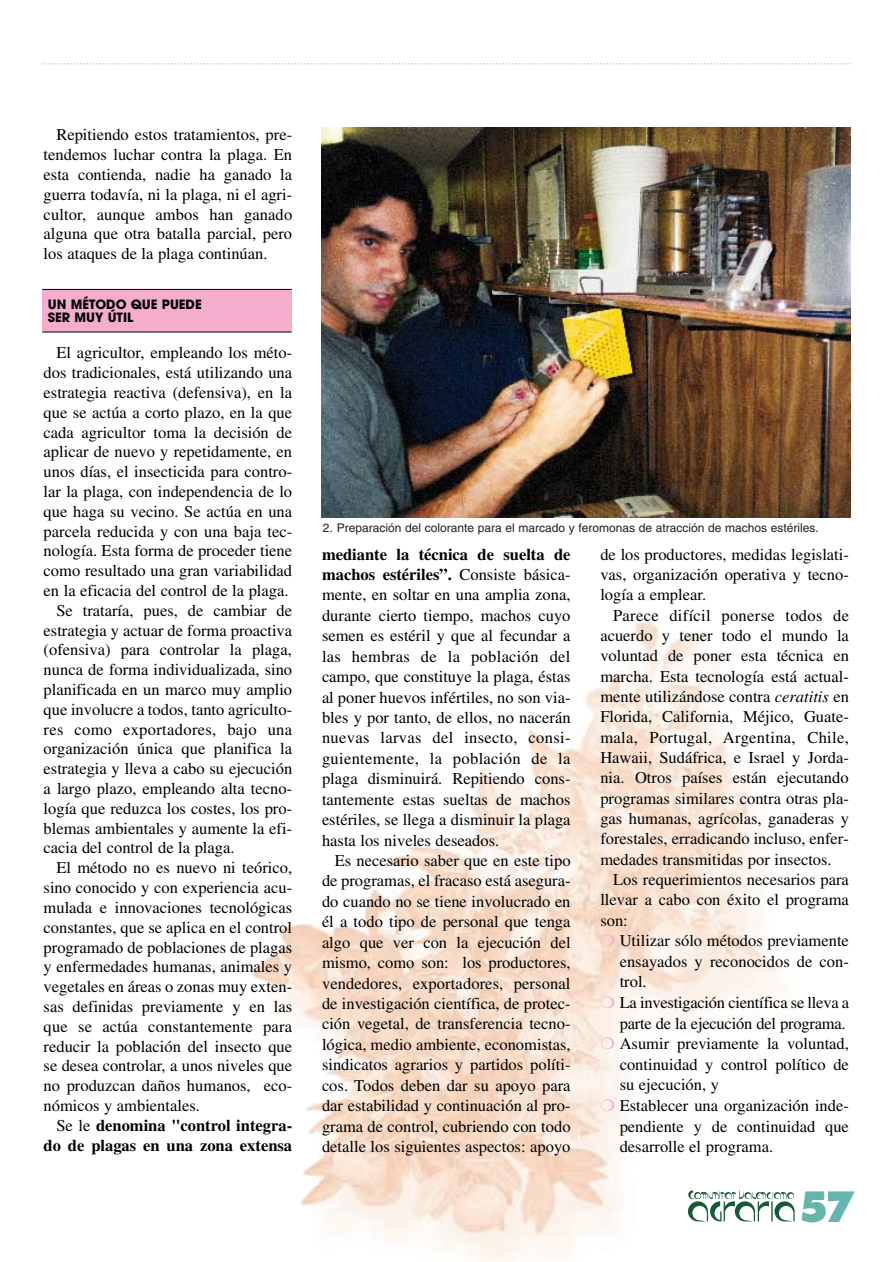
<style>
.page{position:relative;width:893px;height:1262px;background:#fff}
.page>*{position:absolute;margin:0;border:0;box-sizing:border-box;transform-origin:0 0}
.t1{font:800 40.5px "Futura";color:#64b5ac;scale:.9 1}
.t2{font:16.5px/20.4px "Times";color:#000;text-align:justify}
.t3{font:700 16.5px "Times";color:#000}
.t4{font:16.5px "Times";letter-spacing:.02em;color:#000}
.t5{font:700 12.75px/13.5px "Avant Garde";color:#000}
.t6{font:12px "Helvetica";color:#231f20}
.s1{font-weight:400}
.s2{font-weight:700}
.s3{font-style:italic}
.s4{color:#f5adce}
</style>
<div class="page">
<img style="left:250px;top:621px;width:545px;height:639px">
<svg style="left:43px;top:63px;width:807px;height:1px"></svg>
<div style="left:42px;top:289px;width:250px;height:43px;background:#f5adce"></div>
<hr style="left:42px;top:289px;width:250px;height:1px;background:#000">
<hr style="left:42px;top:332px;width:250px;height:1px;background:#000">
<img style="left:321px;top:128px;width:529px;height:389px">
<svg style="left:688px;top:1190px;width:106px;height:31px"></svg>
<p class="t2" style="left:44px;top:126px;width:250px;line-height:19.8px;text-indent:13px">Repitiendo estos tratamientos, pre&shy;tendemos luchar contra la plaga. En esta contienda, nadie ha ganado la guerra todavía, ni la plaga, ni el agri&shy;cultor, aunque ambos han ganado alguna que otra batalla parcial, pero los ataques de la plaga continúan.</p>
<p class="t5" style="left:48px;top:298px;width:155px">UN MÉTODO QUE PUEDE<br>SER MUY ÚTIL</p>
<p class="t2" style="left:56px;top:344px;width:237px">El agricultor, empleando los méto-</p>
<p class="t2" style="left:44px;top:364px;width:250px">dos tradicionales, está utilizando una</p>
<p class="t2" style="left:44px;top:384px;width:250px">estrategia reactiva (defensiva), en la</p>
<p class="t2" style="left:44px;top:403px;width:250px">que se actúa a corto plazo, en la que</p>
<p class="t2" style="left:44px;top:423px;width:250px">cada agricultor toma la decisión de</p>
<p class="t2" style="left:44px;top:443px;width:250px">aplicar de nuevo y repetidamente, en</p>
<p class="t2" style="left:44px;top:463px;width:250px">unos días, el insecticida para contro-</p>
<p class="t2" style="left:44px;top:483px;width:250px">lar la plaga, con independencia de lo</p>
<p class="t2" style="left:44px;top:502px;width:250px">que haga su vecino. Se actúa en una</p>
<p class="t2" style="left:44px;top:522px;width:250px">parcela reducida y con una baja tec-</p>
<p class="t2" style="left:44px;top:542px;width:250px">nología. Esta forma de proceder tiene</p>
<p class="t2" style="left:44px;top:562px;width:250px">como resultado una gran variabilidad</p>
<p class="t2" style="left:44px;top:582px;width:246px">en la eficacia del control de la plaga.</p>
<p class="t2" style="left:56px;top:601px;width:237px">Se trataría, pues, de cambiar de</p>
<p class="t2" style="left:44px;top:621px;width:250px">estrategia y actuar de forma proactiva</p>
<p class="t2" style="left:44px;top:641px;width:250px">(ofensiva) para controlar la plaga,</p>
<p class="t2" style="left:44px;top:661px;width:250px">nunca de forma individualizada, sino</p>
<p class="t2" style="left:44px;top:681px;width:250px">planificada en un marco muy amplio</p>
<p class="t2" style="left:44px;top:700px;width:250px">que involucre a todos, tanto agriculto-</p>
<p class="t4" style="left:44px;top:723px;width:250px">res como exportadores, bajo una</p>
<p class="t2" style="left:44px;top:740px;width:250px">organización única que planifica la</p>
<p class="t2" style="left:44px;top:760px;width:250px">estrategia y lleva a cabo su ejecución</p>
<p class="t2" style="left:44px;top:780px;width:250px">a largo plazo, empleando alta tecno-</p>
<p class="t2" style="left:44px;top:799px;width:250px">logía que reduzca los costes, los pro-</p>
<p class="t2" style="left:44px;top:819px;width:250px">blemas ambientales y aumente la efi-</p>
<p class="t2" style="left:44px;top:839px;width:192px">cacia del control de la plaga.</p>
<p class="t2" style="left:56px;top:859px;width:237px">El método no es nuevo ni teórico,</p>
<p class="t2" style="left:44px;top:879px;width:250px">sino conocido y con experiencia acu-</p>
<p class="t2" style="left:44px;top:898px;width:250px">mulada e innovaciones tecnológicas</p>
<p class="t2" style="left:44px;top:918px;width:250px">constantes, que se aplica en el control</p>
<p class="t2" style="left:44px;top:938px;width:250px">programado de poblaciones de plagas</p>
<p class="t2" style="left:44px;top:958px;width:250px">y enfermedades humanas, animales y</p>
<p class="t2" style="left:44px;top:978px;width:250px">vegetales en áreas o zonas muy exten-</p>
<p class="t2" style="left:44px;top:997px;width:250px">sas definidas previamente y en las</p>
<p class="t2" style="left:44px;top:1017px;width:250px">que se actúa constantemente para</p>
<p class="t2" style="left:44px;top:1037px;width:250px">reducir la población del insecto que</p>
<p class="t2" style="left:44px;top:1057px;width:250px">se desea controlar, a unos niveles que</p>
<p class="t2" style="left:44px;top:1077px;width:250px">no produzcan daños humanos, eco-</p>
<p class="t2" style="left:44px;top:1096px;width:158px">nómicos y ambientales.</p>
<p class="t3" style="left:56px;top:1119px;width:237px"><span class="s1">Se le</span> denomina "control integra-</p>
<p class="t3" style="left:44px;top:1139px;width:250px">do de plagas en una zona extensa</p>
<p class="t6" style="left:323px;top:523px;width:497px">2. Preparación del colorante para el marcado y feromonas de atracción de machos estériles.</p>
<p class="t2" style="left:322px;top:545px;width:250px"><span class="s2">mediante la técnica de suelta de machos estériles”.</span> Consiste básica&shy;mente, en soltar en una amplia zona, durante cierto tiempo, machos cuyo semen es estéril y que al fecundar a las hembras de la población del campo, que constituye la plaga, éstas al poner huevos infértiles, no son via&shy;bles y por tanto, de ellos, no nacerán nuevas larvas del insecto, consi&shy;guientemente, la población de la plaga disminuirá. Repitiendo cons&shy;tantemente estas sueltas de machos estériles, se llega a disminuir la plaga hasta los niveles deseados.</p>
<p class="t2" style="left:322px;top:851px;width:250px;text-indent:13px">Es necesario saber que en este tipo de programas, el fracaso está asegura&shy;do cuando no se tiene involucrado en él a todo tipo de personal que tenga algo que ver con la ejecución del mismo, como son: los productores, vendedores, exportadores, personal de investigación científica, de protec&shy;ción vegetal, de transferencia tecno&shy;lógica, medio ambiente, economistas, sindicatos agrarios y partidos políti&shy;cos. Todos deben dar su apoyo para dar estabilidad y continuación al pro&shy;grama de control, cubriendo con todo detalle los siguientes aspectos: apoyo</p>
<p class="t2" style="left:600px;top:545px;width:250px">de los productores, medidas legislati&shy;vas, organización operativa y tecno&shy;logía a emplear.</p>
<p class="t2" style="left:600px;top:606px;width:250px;text-indent:13px">Parece difícil ponerse todos de acuerdo y tener todo el mundo la voluntad de poner esta técnica en marcha. Esta tecnología está actual&shy;mente utilizándose contra <span class="s3">ceratitis</span> en Florida, California, Méjico, Guate&shy;mala, Portugal, Argentina, Chile, Hawaii, Sudáfrica, e Israel y Jorda&shy;nia. Otros países están ejecutando programas similares contra otras pla&shy;gas humanas, agrícolas, ganaderas y forestales, erradicando incluso, enfer&shy;medades transmitidas por insectos.</p>
<p class="t2" style="left:613px;top:870px;width:237px">Los requerimientos necesarios para</p>
<p class="t2" style="left:600px;top:891px;width:250px">llevar a cabo con éxito el programa</p>
<p class="t2" style="left:600px;top:911px;width:29px">son:</p>
<p class="t2" style="left:600px;top:931px;width:250px"><span class="s4">❍</span> Utilizar sólo métodos previamente</p>
<p class="t2" style="left:619px;top:952px;width:231px">ensayados y reconocidos de con-</p>
<p class="t2" style="left:619px;top:973px;width:29px">trol.</p>
<p class="t2" style="left:600px;top:993px;width:250px"><span class="s4">❍</span> La investigación científica se lleva a</p>
<p class="t2" style="left:619px;top:1014px;width:227px">parte de la ejecución del programa.</p>
<p class="t2" style="left:600px;top:1034px;width:250px"><span class="s4">❍</span> Asumir previamente la voluntad,</p>
<p class="t2" style="left:619px;top:1055px;width:231px">continuidad y control político de</p>
<p class="t2" style="left:619px;top:1076px;width:101px">su ejecución, y</p>
<p class="t2" style="left:600px;top:1096px;width:250px"><span class="s4">❍</span> Establecer una organización inde-</p>
<p class="t2" style="left:619px;top:1117px;width:231px">pendiente y de continuidad que</p>
<p class="t2" style="left:619px;top:1137px;width:155px">desarrolle el programa.</p>
<h1 class="t1" style="left:798px;top:1189px;width:65px">57</h1>
</div>
